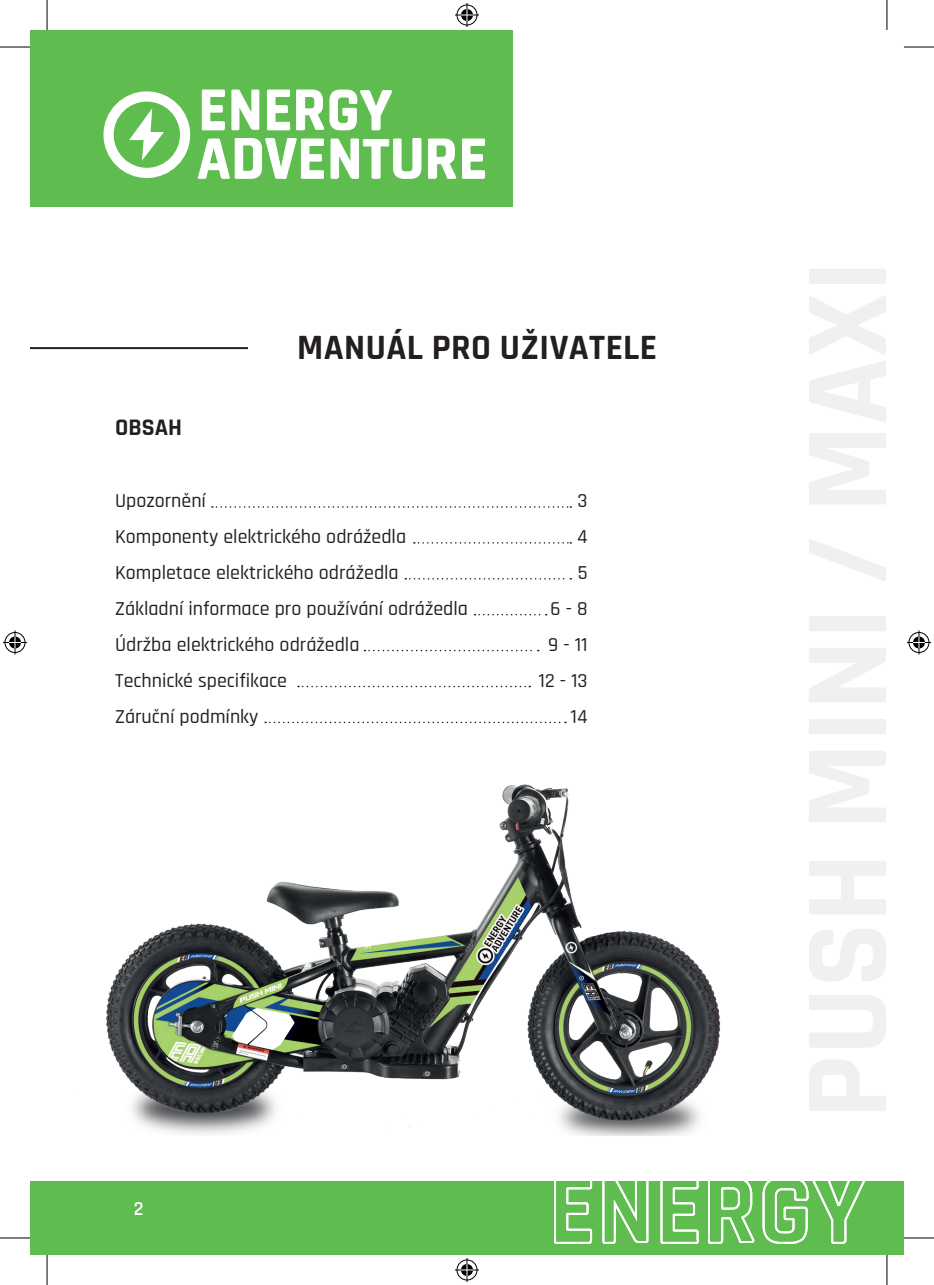
<style>
.page{position:relative;width:934px;height:1285px;background:#fff}
.page>*{position:absolute;margin:0;border:0;box-sizing:border-box;transform-origin:0 0}
.t1{font:700 36px "Rajdhani";letter-spacing:.01em;color:#231f20}
.t2{font:700 24px "Rajdhani";color:#231f20}
.t3{font:500 20px "Rajdhani";color:#231f20}
.t4{font:600 20px "Rajdhani";color:#fff}
</style>
<div class="page">
<div style="left:30px;top:30px;width:482px;height:177px;background:#5fbc4f"></div>
<svg style="left:129px;top:108px;width:35px;height:52px"></svg>
<div style="left:103px;top:91px;width:87px;height:87px;border:10px solid #fff;border-radius:50%"></div>
<svg style="left:198px;top:139px;width:31px;height:40px"></svg>
<svg style="left:235px;top:138px;width:89px;height:41px"></svg>
<svg style="left:330px;top:138px;width:91px;height:41px"></svg>
<svg style="left:428px;top:139px;width:28px;height:40px"></svg>
<svg style="left:462px;top:139px;width:23px;height:40px"></svg>
<svg style="left:202px;top:90px;width:23px;height:40px"></svg>
<svg style="left:231px;top:90px;width:28px;height:40px"></svg>
<svg style="left:267px;top:90px;width:23px;height:40px"></svg>
<svg style="left:296px;top:90px;width:95px;height:40px"></svg>
<hr style="left:30px;top:347px;width:218px;height:2px;background:#231f20">
<img style="left:106px;top:784px;width:615px;height:352px">
<svg style="left:212px;top:506px;width:359px;height:2px"></svg>
<svg style="left:413px;top:542px;width:158px;height:1px"></svg>
<svg style="left:405px;top:578px;width:166px;height:1px"></svg>
<svg style="left:474px;top:614px;width:72px;height:1px"></svg>
<svg style="left:364px;top:650px;width:174px;height:1px"></svg>
<svg style="left:298px;top:686px;width:232px;height:1px"></svg>
<svg style="left:265px;top:721px;width:300px;height:2px"></svg>
<div style="left:30px;top:1181px;width:873px;height:74px;background:#5fbc4f"></div>
<svg style="left:554px;top:1181px;width:39px;height:63px"></svg>
<svg style="left:602px;top:1181px;width:47px;height:63px"></svg>
<svg style="left:660px;top:1181px;width:39px;height:63px"></svg>
<svg style="left:708px;top:1181px;width:45px;height:63px"></svg>
<svg style="left:762px;top:1181px;width:103px;height:63px"></svg>
<hr style="left:0;top:47px;width:30px;height:1px;background:#000">
<hr style="left:903px;top:47px;width:30px;height:1px;background:#000">
<hr style="left:0;top:1237px;width:30px;height:1px;background:#000">
<hr style="left:903px;top:1237px;width:30px;height:1px;background:#000">
<hr style="left:47px;top:0;width:1px;height:30px;background:#000">
<hr style="left:47px;top:1255px;width:1px;height:30px;background:#000">
<hr style="left:886px;top:0;width:1px;height:30px;background:#000">
<hr style="left:886px;top:1255px;width:1px;height:30px;background:#000">
<svg style="left:455px;top:3px;width:24px;height:24px"></svg>
<svg style="left:455px;top:1258px;width:24px;height:24px"></svg>
<svg style="left:3px;top:630px;width:24px;height:24px"></svg>
<svg style="left:907px;top:630px;width:23px;height:24px"></svg>
<p class="t2" style="left:115px;top:413px;width:68px">OBSAH</p>
<h1 class="t1" style="left:297px;top:326px;width:361px">MANUÁL PRO UŽIVATELE</h1>
<p class="t3" style="left:115px;top:489px;width:92px">Upozornění</p>
<p class="t3" style="left:577px;top:489px;width:11px">3</p>
<p class="t3" style="left:115px;top:525px;width:292px">Komponenty elektrického odrážedla</p>
<p class="t3" style="left:577px;top:525px;width:12px">4</p>
<p class="t3" style="left:115px;top:561px;width:285px">Kompletace elektrického odrážedla</p>
<p class="t3" style="left:577px;top:561px;width:11px">5</p>
<p class="t3" style="left:115px;top:597px;width:354px">Základní informace pro používání odrážedla</p>
<p class="t3" style="left:550px;top:597px;width:39px">6-8</p>
<p class="t3" style="left:115px;top:633px;width:246px">Údržba elektrického odrážedla</p>
<p class="t3" style="left:548px;top:633px;width:41px">9-11</p>
<p class="t3" style="left:115px;top:669px;width:173px">Technické specifikace</p>
<p class="t3" style="left:538px;top:669px;width:50px">12- 13</p>
<p class="t3" style="left:115px;top:705px;width:145px">Záruční podmínky</p>
<p class="t3" style="left:570px;top:705px;width:18px">14</p>
<p class="t4" style="left:134px;top:1197px;width:11px">2</p>
</div>
